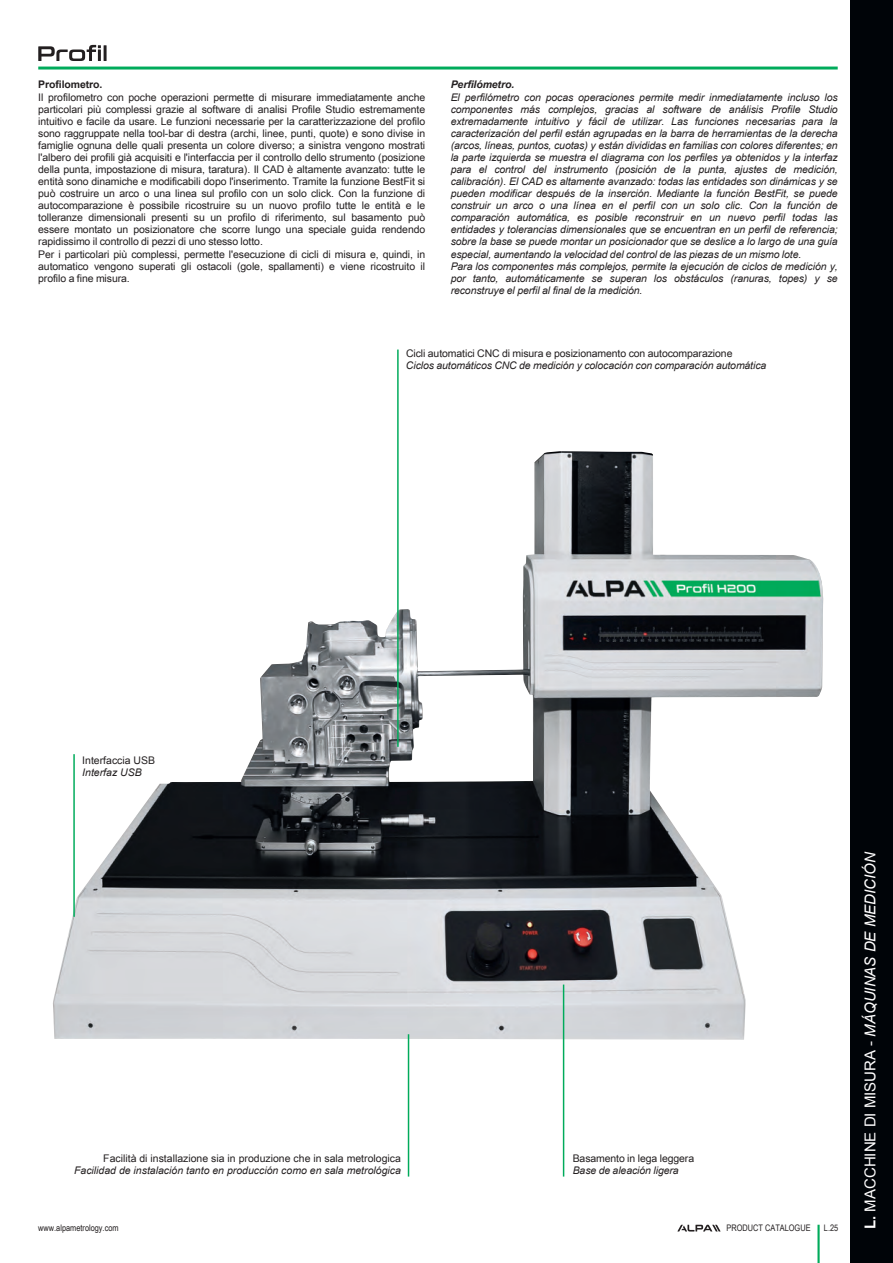
<style>
.page{position:relative;width:893px;height:1263px;background:#fff}
.page>*{position:absolute;margin:0;border:0;box-sizing:border-box;transform-origin:0 0}
.t1{font:italic 15px "Arial Link";color:#fff}
.t2{font:italic 10.5px/12px "Arial Link";letter-spacing:-.01em;color:#231f20}
.t3{font:10.5px/12px "Arial Link";letter-spacing:-.01em;color:#231f20}
.t4{font:italic 700 10.5px "Arial Link";letter-spacing:-.01em;color:#231f20}
.t5{font:700 10.5px "Arial Link";letter-spacing:-.01em;color:#231f20}
.t6{font:9px "Arial Link Narrow";color:#231f20}
.s1{font-weight:700;font-style:normal}
.s2{font-style:normal}
</style>
<div class="page">
<div style="left:850px;top:0;width:43px;height:1263px;background:#000408"></div>
<svg style="left:677px;top:1225px;width:43px;height:6px"></svg>
<hr style="left:817px;top:1225px;width:3px;height:38px;background:#00ab5b">
<hr style="left:38px;top:67px;width:800px;height:3px;background:#00ab5b">
<svg style="left:38px;top:45px;width:63px;height:16px"></svg>
<hr style="left:104px;top:45px;width:3px;height:16px;background:#231f20">
<img style="left:53px;top:451px;width:770px;height:589px">
<hr style="left:397px;top:350px;width:2px;height:397px;background:#00ab5b">
<hr style="left:563px;top:984px;width:1px;height:192px;background:#00ab5b">
<hr style="left:408px;top:1034px;width:1px;height:142px;background:#00ab5b">
<hr style="left:73px;top:754px;width:2px;height:163px;background:#00ab5b">
<p class="t5" style="left:38px;top:79px;width:66px">Profilometro.</p>
<p class="t3" style="left:38px;top:91px;width:389px">Il profilometro con poche operazioni permette di misurare immediatamente anche particolari più complessi grazie al software di analisi Profile Studio estremamente intuitivo e facile da usare. Le funzioni necessarie per la caratterizzazione del profilo sono raggruppate nella tool-bar di destra (archi, linee, punti, quote) e sono divise in famiglie ognuna delle quali presenta un colore diverso; a sinistra vengono mostrati l'albero dei profili già acquisiti e l'interfaccia per il controllo dello strumento (posizione della punta, impostazione di misura, taratura). Il CAD è altamente avanzato: tutte le entità sono dinamiche e modificabili dopo l'inserimento. Tramite la funzione BestFit si può costruire un arco o una linea sul profilo con un solo click. Con la funzione di autocomparazione è possibile ricostruire su un nuovo profilo tutte le entità e le tolleranze dimensionali presenti su un profilo di riferimento, sul basamento può essere montato un posizionatore che scorre lungo una speciale guida rendendo rapidissimo il controllo di pezzi di uno stesso lotto.<br>Per i particolari più complessi, permette l'esecuzione di cicli di misura e, quindi, in automatico vengono superati gli ostacoli (gole, spallamenti) e viene ricostruito il profilo a fine misura.</p>
<p class="t4" style="left:451px;top:79px;width:65px">Perfilómetro.</p>
<p class="t2" style="left:451px;top:91px;width:389px">El perfilómetro con pocas operaciones permite medir inmediatamente incluso los componentes más complejos, gracias al software de análisis Profile Studio extremadamente intuitivo y fácil de utilizar. Las funciones necesarias para la caracterización del perfil están agrupadas en la barra de herramientas de la derecha (arcos, líneas, puntos, cuotas) y están divididas en familias con colores diferentes; en la parte izquierda se muestra el diagrama con los perfiles ya obtenidos y la interfaz para el control del instrumento (posición de la punta, ajustes de medición, calibración). El CAD es altamente avanzado: todas las entidades son dinámicas y se pueden modificar después de la inserción. Mediante la función BestFit, se puede construir un arco o una línea en el perfil con un solo clic. Con la función de comparación automática, es posible reconstruir en un nuevo perfil todas las entidades y tolerancias dimensionales que se encuentran en un perfil de referencia; sobre la base se puede montar un posicionador que se deslice a lo largo de una guía especial, aumentando la velocidad del control de las piezas de un mismo lote.<br>Para los componentes más complejos, permite la ejecución de ciclos de medición y, por tanto, automáticamente se superan los obstáculos (ranuras, topes) y se reconstruye el perfil al final de la medición.</p>
<p class="t3" style="left:406px;top:347px;width:328px">Cicli automatici CNC di misura e posizionamento con autocomparazione</p>
<p class="t2" style="left:406px;top:359px;width:362px">Ciclos automáticos CNC de medición y colocación con comparación automática</p>
<p class="t3" style="left:82px;top:754px;width:74px">Interfaccia USB</p>
<p class="t2" style="left:82px;top:766px;width:61px">Interfaz USB</p>
<p class="t3" style="left:103px;top:1153px;width:299px">Facilità di installazione sia in produzione che in sala metrologica</p>
<p class="t2" style="left:74px;top:1165px;width:328px">Facilidad de instalación tanto en producción como en sala metrológica</p>
<p class="t6" style="left:38px;top:1223px;width:82px">www.alpametrology.com</p>
<p class="t3" style="left:573px;top:1153px;width:123px">Basamento in lega leggera</p>
<p class="t2" style="left:573px;top:1165px;width:107px">Base de aleación ligera</p>
<p class="t6" style="left:726px;top:1223px;width:86px">PRODUCT CATALOGUE</p>
<p class="t6" style="left:824px;top:1223px;width:16px">L.25</p>
<h1 class="t1" style="left:862px;top:1229px;width:379px;rotate:-90deg"><span class="s1">L.</span> <span class="s2">MACCHINE DI MISURA -</span> MÁQUINAS DE MEDICIÓN</h1>
</div>
